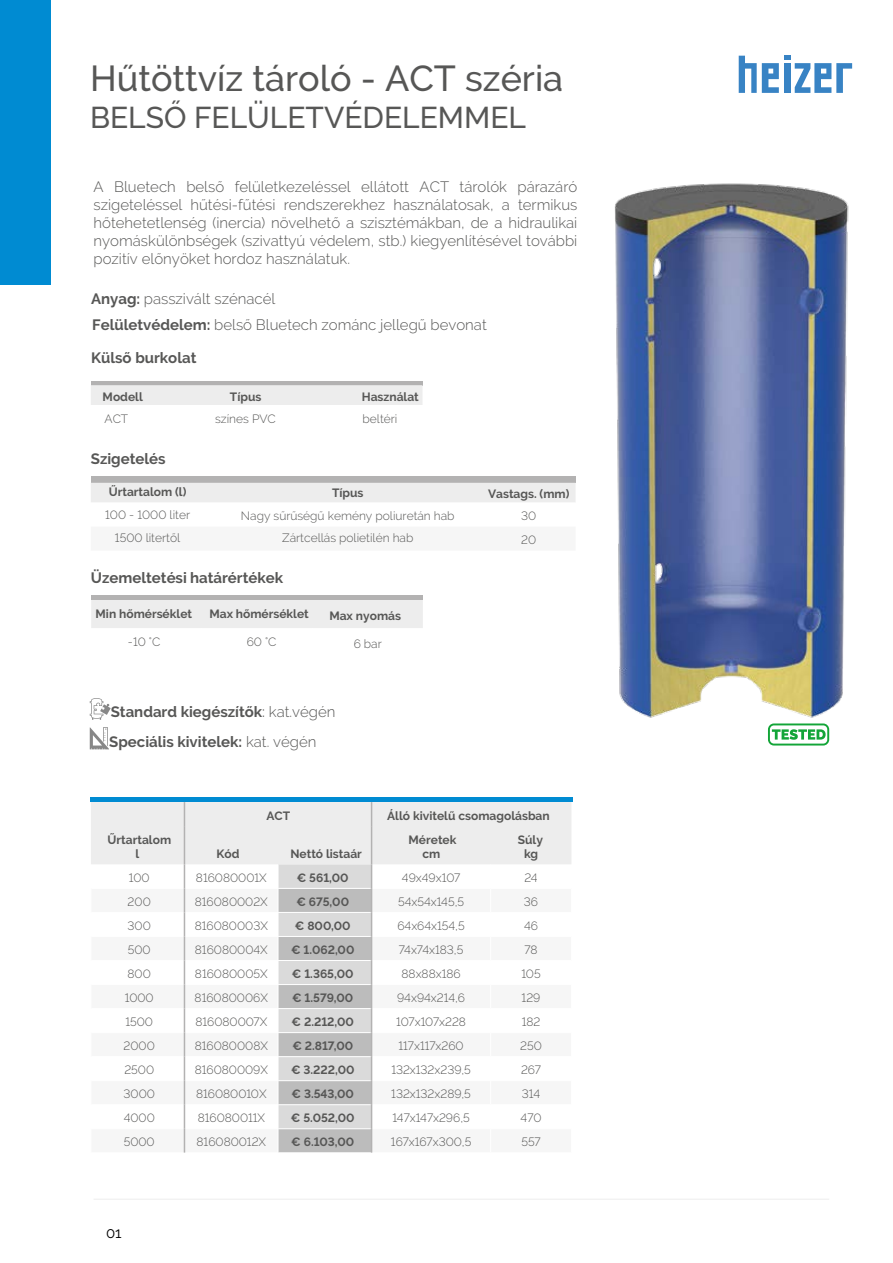
<style>
.page{position:relative;width:893px;height:1263px;background:#fff}
.page>*{position:absolute;margin:0;border:0;box-sizing:border-box;transform-origin:0 0}
.t1{font:500 36px "Raleway";color:#575756}
.t2{font:500 30px "Raleway";color:#575756}
.t3{font:300 15px/18px "Raleway";color:#575756;text-align:justify}
.t4{font:700 15px/29.5px "Raleway";color:#575756}
.t5{font:15px "Raleway";color:#000}
.t6{font:300 12px/23px "Raleway";color:#575756;text-align:center}
.t7{font:700 12px "Raleway";color:#575756}
.t8{font:700 12px "Raleway";color:#575756}
.s1{font-weight:700}
.s2{font-weight:400}
.s3{font-weight:300}
</style>
<div class="page">
<hr style="left:94px;top:1199px;width:735px;height:1px;background:#ededed">
<div style="left:0;top:0;width:51px;height:285px;background:#008bd2"></div>
<svg style="left:768px;top:723px;width:61px;height:22px"></svg>
<svg style="left:739px;top:56px;width:113px;height:37px"></svg>
<hr style="left:91px;top:596px;width:332px;height:4px;background:#b3b2b2">
<div style="left:91px;top:600px;width:332px;height:28px;background:#ededed"></div>
<hr style="left:91px;top:381px;width:331px;height:4px;background:#b3b2b2">
<div style="left:91px;top:385px;width:331px;height:20px;background:#ededed"></div>
<div style="left:91px;top:477px;width:485px;height:6px;background:#b3b2b2"></div>
<div style="left:91px;top:483px;width:485px;height:19px;background:#ededed"></div>
<svg style="left:90px;top:698px;width:21px;height:22px"></svg>
<svg style="left:90px;top:727px;width:19px;height:22px"></svg>
<img style="left:614px;top:183px;width:235px;height:535px">
<hr style="left:91px;top:798px;width:482px;height:4px;background:#008bd2">
<svg style="left:91px;top:802px;width:480px;height:351px"></svg>
<h1 class="t1" style="left:90px;top:57px;width:475px">Hűtöttvíz tároló - ACT széria</h1>
<h2 class="t2" style="left:90px;top:100px;width:437px">BELSŐ FELÜLETVÉDELEMMEL</h2>
<p class="t3" style="left:94px;top:177px;width:485px">A Bluetech belső felületkezeléssel ellátott ACT tárolók párazáró szigeteléssel hűtési-fűtési rendszerekhez használatosak, a termikus hőtehetetlenség (inercia) növelhető a szisztémákban, de a hidraulikai nyomáskülönbségek (szivattyú védelem, stb.) kiegyenlítésével további pozitív előnyöket hordoz használatuk.</p>
<p class="t3" style="left:91px;top:290px;width:186px"><span class="s1">Anyag:</span> passzivált szénacél</p>
<p class="t3" style="left:92px;top:316px;width:396px"><span class="s1">Felületvédelem:</span> belső Bluetech zománc jellegű bevonat</p>
<p class="t4" style="left:91px;top:343px;width:107px">Külső burkolat</p>
<p class="t7" style="left:103px;top:390px;width:42px">Modell</p>
<p class="t7" style="left:230px;top:390px;width:33px">Típus</p>
<p class="t7" style="left:362px;top:390px;width:59px">Használat</p>
<p class="t6" style="left:105px;top:407px;width:25px">ACT</p>
<p class="t6" style="left:215px;top:407px;width:62px">színes PVC</p>
<p class="t6" style="left:363px;top:407px;width:36px">beltéri</p>
<p class="t4" style="left:91px;top:444px;width:76px">Szigetelés</p>
<p class="t7" style="left:109px;top:485px;width:79px">Űrtartalom (l)</p>
<p class="t6" style="left:105px;top:503px;width:86px">100 - 1000 liter<br>1500 litertől</p>
<p class="t7" style="left:332px;top:485px;width:33px">Típus</p>
<p class="t6" style="left:241px;top:504px;width:215px">Nagy sűrűségű kemény poliuretán hab<br>Zártcellás polietilén hab</p>
<p class="t4" style="left:91px;top:563px;width:194px">Üzemeltetési határértékek</p>
<p class="t7" style="left:96px;top:607px;width:98px">Min hőmérséklet</p>
<p class="t7" style="left:209px;top:607px;width:101px">Max hőmérséklet</p>
<p class="t7" style="left:329px;top:609px;width:73px">Max nyomás</p>
<p class="t6" style="left:128px;top:630px;width:34px">-10 °C</p>
<p class="t6" style="left:247px;top:630px;width:31px">60 °C</p>
<p class="t6" style="left:354px;top:632px;width:30px">6 bar</p>
<p class="t4" style="left:109px;top:697px;width:228px">Standard kiegészítők<span class="s2">:</span> <span class="s3">kat.végén<br></span>Speciális kivitelek: <span class="s3">kat. végén</span></p>
<p class="t7" style="left:488px;top:487px;width:83px">Vastags. (mm)</p>
<p class="t6" style="left:521px;top:504px;width:17px">30</p>
<p class="t6" style="left:521px;top:528px;width:17px">20</p>
<p class="t7" style="left:266px;top:809px;width:25px">ACT</p>
<p class="t7" style="left:387px;top:809px;width:164px">Álló kivitelű csomagolásban</p>
<p class="t7" style="left:108px;top:833px;width:65px">Űrtartalom</p>
<p class="t8" style="left:136px;top:847px;width:5px">l</p>
<p class="t7" style="left:216px;top:847px;width:25px">Kód</p>
<p class="t7" style="left:290px;top:847px;width:73px">Nettó listaár</p>
<p class="t7" style="left:409px;top:833px;width:49px">Méretek</p>
<p class="t8" style="left:422px;top:847px;width:19px">cm</p>
<p class="t7" style="left:518px;top:833px;width:27px">Súly</p>
<p class="t8" style="left:524px;top:847px;width:15px">kg</p>
<p class="t6" style="left:129px;top:866px;width:22px">100</p>
<p class="t6" style="left:196px;top:866px;width:72px">816080001X</p>
<p class="t8" style="left:297px;top:871px;width:53px">€ 561,00</p>
<p class="t6" style="left:402px;top:866px;width:60px">49x49x107</p>
<p class="t6" style="left:524px;top:866px;width:15px">24</p>
<p class="t6" style="left:128px;top:890px;width:25px">200</p>
<p class="t6" style="left:195px;top:890px;width:75px">816080002X</p>
<p class="t8" style="left:296px;top:895px;width:54px">€ 675,00</p>
<p class="t6" style="left:398px;top:890px;width:68px">54x54x145,5</p>
<p class="t6" style="left:524px;top:890px;width:16px">36</p>
<p class="t6" style="left:128px;top:914px;width:25px">300</p>
<p class="t6" style="left:195px;top:914px;width:75px">816080003X</p>
<p class="t8" style="left:295px;top:919px;width:57px">€ 800,00</p>
<p class="t6" style="left:397px;top:914px;width:69px">64x64x154,5</p>
<p class="t6" style="left:524px;top:914px;width:15px">46</p>
<p class="t6" style="left:128px;top:938px;width:24px">500</p>
<p class="t6" style="left:195px;top:938px;width:74px">816080004X</p>
<p class="t8" style="left:291px;top:943px;width:65px">€ 1.062,00</p>
<p class="t6" style="left:399px;top:938px;width:66px">74x74x183,5</p>
<p class="t6" style="left:524px;top:938px;width:15px">78</p>
<p class="t6" style="left:128px;top:962px;width:25px">800</p>
<p class="t6" style="left:195px;top:962px;width:74px">816080005X</p>
<p class="t8" style="left:292px;top:967px;width:63px">€ 1.365,00</p>
<p class="t6" style="left:401px;top:962px;width:61px">88x88x186</p>
<p class="t6" style="left:521px;top:962px;width:21px">105</p>
<p class="t6" style="left:125px;top:986px;width:30px">1000</p>
<p class="t6" style="left:195px;top:986px;width:75px">816080006X</p>
<p class="t8" style="left:292px;top:991px;width:63px">€ 1.579,00</p>
<p class="t6" style="left:397px;top:986px;width:70px">94x94x214,6</p>
<p class="t6" style="left:522px;top:986px;width:20px">129</p>
<p class="t6" style="left:125px;top:1010px;width:29px">1500</p>
<p class="t6" style="left:195px;top:1010px;width:73px">816080007X</p>
<p class="t8" style="left:292px;top:1015px;width:64px">€ 2.212,00</p>
<p class="t6" style="left:396px;top:1010px;width:71px">107x107x228</p>
<p class="t6" style="left:522px;top:1010px;width:20px">182</p>
<p class="t6" style="left:124px;top:1034px;width:33px">2000</p>
<p class="t6" style="left:195px;top:1034px;width:75px">816080008X</p>
<p class="t8" style="left:292px;top:1039px;width:62px">€ 2.817,00</p>
<p class="t6" style="left:398px;top:1034px;width:67px">117x117x260</p>
<p class="t6" style="left:520px;top:1034px;width:23px">250</p>
<p class="t6" style="left:124px;top:1058px;width:31px">2500</p>
<p class="t6" style="left:195px;top:1058px;width:75px">816080009X</p>
<p class="t8" style="left:291px;top:1063px;width:65px">€ 3.222,00</p>
<p class="t6" style="left:391px;top:1058px;width:81px">132x132x239,5</p>
<p class="t6" style="left:521px;top:1058px;width:22px">267</p>
<p class="t6" style="left:124px;top:1082px;width:33px">3000</p>
<p class="t6" style="left:196px;top:1082px;width:72px">816080010X</p>
<p class="t8" style="left:292px;top:1087px;width:64px">€ 3.543,00</p>
<p class="t6" style="left:391px;top:1082px;width:81px">132x132x289,5</p>
<p class="t6" style="left:522px;top:1082px;width:20px">314</p>
<p class="t6" style="left:124px;top:1107px;width:33px">4000</p>
<p class="t6" style="left:198px;top:1107px;width:69px">816080011X</p>
<p class="t8" style="left:291px;top:1111px;width:65px">€ 5.052,00</p>
<p class="t6" style="left:392px;top:1107px;width:79px">147x147x296,5</p>
<p class="t6" style="left:521px;top:1107px;width:22px">470</p>
<p class="t6" style="left:124px;top:1131px;width:33px">5000</p>
<p class="t6" style="left:197px;top:1131px;width:71px">816080012X</p>
<p class="t8" style="left:291px;top:1135px;width:65px">€ 6.103,00</p>
<p class="t6" style="left:391px;top:1131px;width:82px">167x167x300,5</p>
<p class="t6" style="left:521px;top:1131px;width:21px">557</p>
<p class="t5" style="left:106px;top:1224px;width:17px">01</p>
</div>
